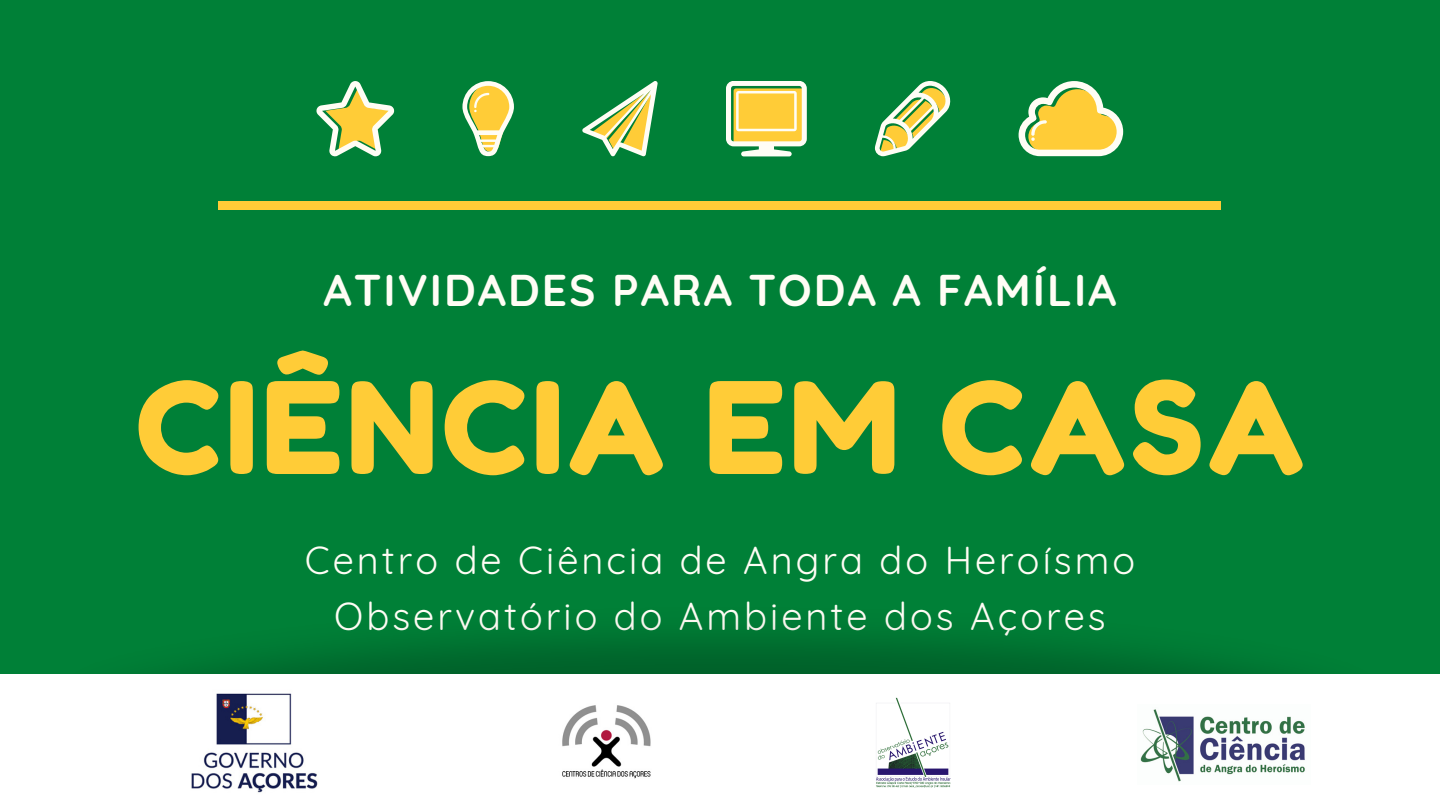
<style>
.page{position:relative;width:1440px;height:810px;background:#008037}
.page>*{position:absolute;margin:0;border:0;box-sizing:border-box;transform-origin:0 0}
.t1{font:126.8px "Fredoka One";letter-spacing:.03em;color:#ffcc37}
.t2{font:700 44.4px "Quicksand";letter-spacing:.045em;color:#fffdf5}
.t3{font:38px/56.3px "Quicksand";letter-spacing:.08em;color:#fffdf5;text-align:center}
</style>
<div class="page">
<div style="left:219px;top:202px;width:1002px;height:8px;background:#ffcc37"></div>
<svg style="left:462px;top:81px;width:52px;height:75px"></svg>
<svg style="left:582px;top:81px;width:76px;height:75px"></svg>
<svg style="left:726px;top:81px;width:81px;height:75px;background:#dcd279"></svg>
<svg style="left:316px;top:81px;width:78px;height:75px"></svg>
<svg style="left:875px;top:81px;width:75px;height:75px"></svg>
<svg style="left:1019px;top:81px;width:104px;height:75px"></svg>
<img style="left:0;top:634px;width:1440px;height:41px">
<div style="left:0;top:675px;width:1440px;height:135px;background:#fff"></div>
<img style="left:876px;top:697px;width:75px;height:91px">
<img style="left:562px;top:705px;width:89px;height:74px">
<img style="left:1140px;top:709px;width:165px;height:73px">
<img style="left:191px;top:693px;width:127px;height:100px">
<p class="t2" style="left:323px;top:261px;width:795px">ATIVIDADES PARA TODA A FAMÍLIA</p>
<h1 class="t1" style="left:135px;top:351px;width:1171px">CIÊNCIA EM CASA</h1>
<p class="t3" style="left:305px;top:531px;width:832px">Centro de Ciência de Angra do Heroísmo<br>Observatório do Ambiente dos Açores</p>
</div>
